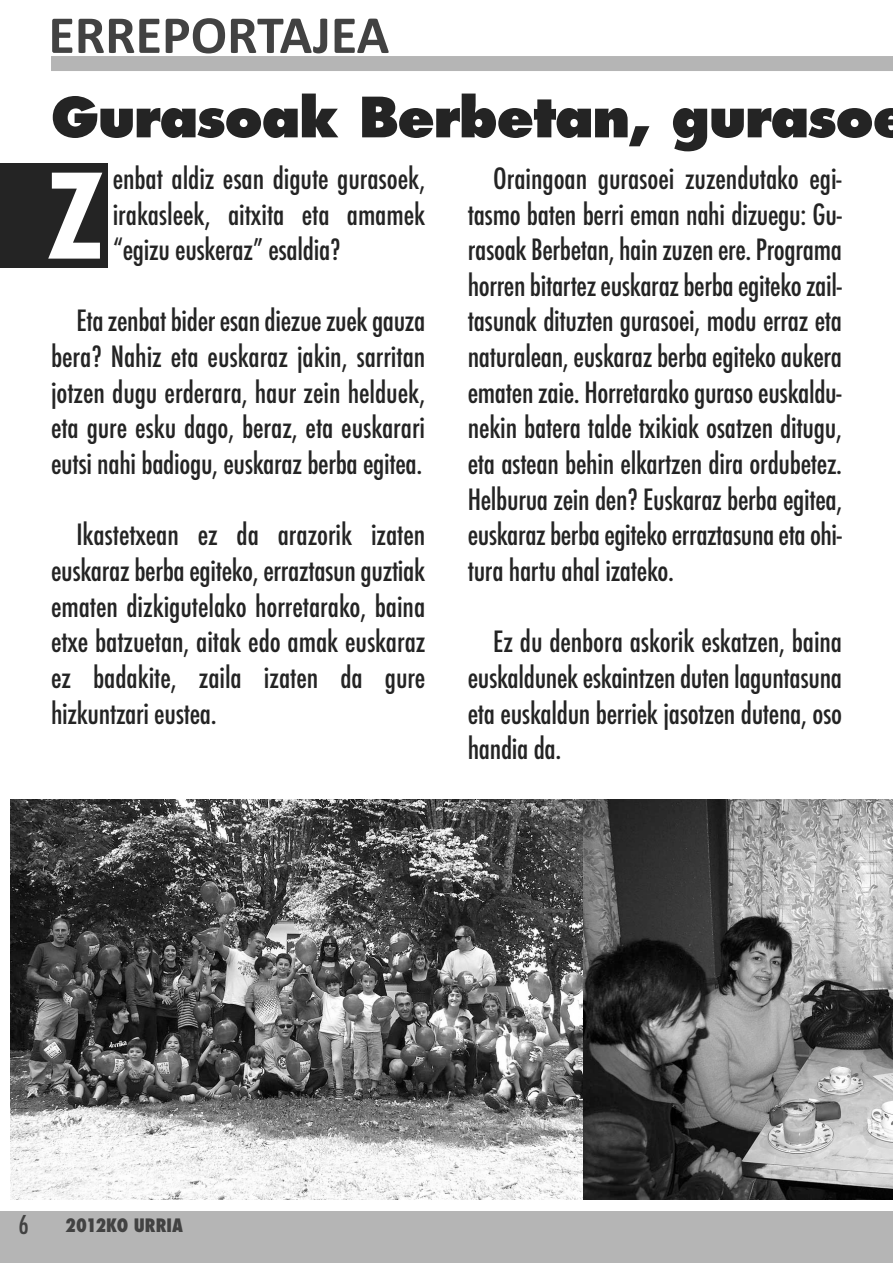
<style>
.page{position:relative;width:893px;height:1263px;background:#fff}
.page>*{position:absolute;margin:0;border:0;box-sizing:border-box;transform-origin:0 0}
.t1{font:700 condensed 114px "Futura";color:#fff}
.t2{font:800 54px "Futura";letter-spacing:-.025em;color:#242424}
.t3{font:700 54px "Calibri";color:#424242}
.t4{font:500 condensed 28.5px/35.7px "Futura";letter-spacing:-.01em;color:#242424;text-align:justify}
.t5{font:500 condensed 25.2px "Futura";color:#424242}
.t6{font:800 condensed 18px "Futura";color:#424242}
</style>
<div class="page">
<div style="left:0;top:1211px;width:893px;height:52px;background:#b5b5b5"></div>
<div style="left:51px;top:56px;width:842px;height:15px;background:#b5b5b5"></div>
<img style="left:10px;top:799px;width:573px;height:400px">
<img style="left:583px;top:799px;width:310px;height:400px">
<div style="left:0;top:164px;width:108px;height:104px;background:#242424"></div>
<h2 class="t3" style="left:48px;top:3px;width:342px">ERREPORTAJEA</h2>
<h2 class="t2" style="left:51px;top:94px;width:861px">Gurasoak Berbetan, gurasoe</h2>
<h1 class="t1" style="left:46px;top:167px;width:59px">Z</h1>
<p class="t4" style="left:113px;top:162px;width:314px">enbat aldiz esan digute gurasoek, irakasleek, aitxita eta amamek “egizu euskeraz” esaldia?</p>
<p class="t4" style="left:51px;top:305px;width:376px;text-indent:26px">Eta zenbat bider esan diezue zuek gauza bera? Nahiz eta euskaraz jakin, sarritan jotzen dugu erderara, haur zein helduek, eta gure esku dago, beraz, eta euskarari eutsi nahi badiogu, euskaraz berba egitea.</p>
<p class="t4" style="left:51px;top:519px;width:376px;text-indent:26px">Ikastetxean ez da arazorik izaten euskaraz berba egiteko, erraztasun guztiak ematen dizkigutelako horretarako, baina etxe batzuetan, aitak edo amak euskaraz ez badakite, zaila izaten da gure hizkuntzari eustea.</p>
<p class="t4" style="left:468px;top:162px;width:376px;text-indent:26px">Oraingoan gurasoei zuzendutako egi&shy;tasmo baten berri eman nahi dizuegu: Gu&shy;rasoak Berbetan, hain zuzen ere. Programa horren bitartez euskaraz berba egiteko zail&shy;tasunak dituzten gurasoei, modu erraz eta naturalean, euskaraz berba egiteko aukera ematen zaie. Horretarako guraso euskaldu&shy;nekin batera talde txikiak osatzen ditugu, eta astean behin elkartzen dira ordubetez.<br>Helburua zein den? Euskaraz berba egitea, euskaraz berba egiteko erraztasuna eta ohi&shy;tura hartu ahal izateko.</p>
<p class="t4" style="left:468px;top:625px;width:376px;text-indent:26px">Ez du denbora askorik eskatzen, baina euskaldunek eskaintzen duten laguntasuna eta euskaldun berriek jasotzen dutena, oso handia da.</p>
<p class="t5" style="left:19px;top:1213px;width:12px">6</p>
<p class="t6" style="left:65px;top:1218px;width:119px">2012KO URRIA</p>
</div>
